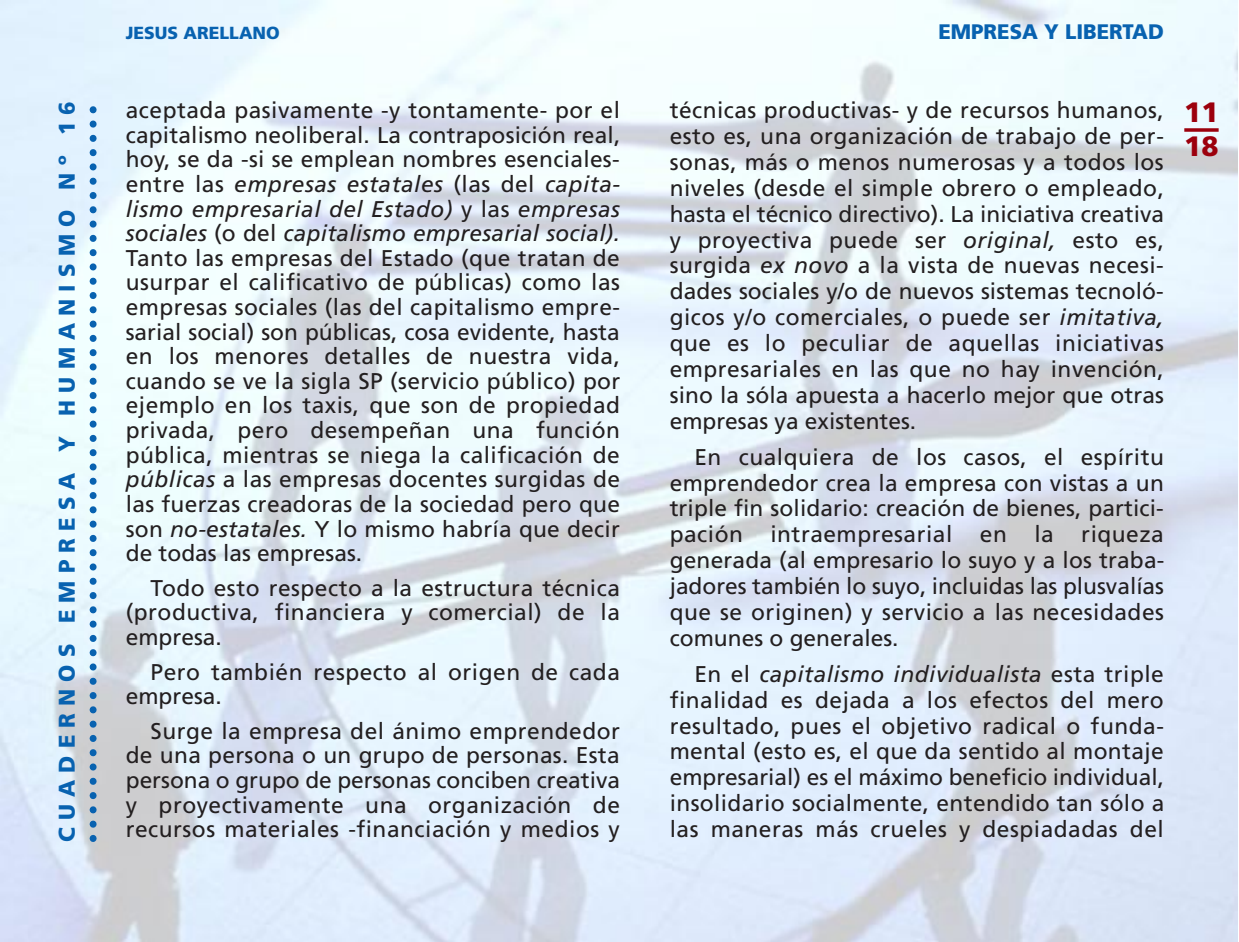
<style>
.page{position:relative;width:1239px;height:942px;background:#fff}
.page>*{position:absolute;margin:0;border:0;box-sizing:border-box;transform-origin:0 0}
.t1{font:900 28px/33.6px "Frutiger";color:#9c000d}
.t2{font:22.75px/24.7px "Frutiger";letter-spacing:.02em;color:#231f20;text-align:justify}
.t3{font:900 22.75px "Frutiger";letter-spacing:.325em;color:#0862b0}
.t4{font:900 21px "Frutiger";color:#0862b0}
.t5{font:900 17.5px "Frutiger";color:#0862b0}
.s1{font-style:italic}
</style>
<div class="page">
<img style="left:1px;top:0;width:1236px;height:942px">
<svg style="left:1184px;top:128px;width:35px;height:4px"></svg>
<svg style="left:90px;top:101px;width:7px;height:737px;background:#92bbda"></svg>
<p class="t3" style="left:58px;top:842px;width:742px;rotate:-90deg">CUADERNOS EMPRESA Y HUMANISMO Nº 16</p>
<p class="t5" style="left:126px;top:26px;width:156px">JESUS ARELLANO</p>
<p class="t4" style="left:938px;top:23px;width:227px">EMPRESA Y LIBERTAD</p>
<p class="t2" style="left:126px;top:100px;width:496px">aceptada pasivamente -y tontamente- por el capitalismo neoliberal. La contraposición real, hoy, se da -si se emplean nombres esenciales&shy;entre las <span class="s1">empresas estatales</span> (las del <span class="s1">capita&shy;lismo empresarial del Estado)</span> y las <span class="s1">empresas sociales</span> (o del <span class="s1">capitalismo empresarial social).<br></span>Tanto las empresas del Estado (que tratan de usurpar el calificativo de públicas) como las empresas sociales (las del capitalismo empre&shy;sarial social) son públicas, cosa evidente, hasta en los menores detalles de nuestra vida, cuando se ve la sigla SP (servicio público) por ejemplo en los taxis, que son de propiedad privada, pero desempeñan una función pública, mientras se niega la calificación de <span class="s1">públicas</span> a las empresas docentes surgidas de las fuerzas creadoras de la sociedad pero que son <span class="s1">no-estatales.</span> Y lo mismo habría que decir de todas las empresas.</p>
<p class="t2" style="left:126px;top:577px;width:496px;text-indent:25px">Todo esto respecto a la estructura técnica (productiva, financiera y comercial) de la empresa.</p>
<p class="t2" style="left:126px;top:661px;width:496px;text-indent:25px">Pero también respecto al origen de cada empresa.</p>
<p class="t2" style="left:126px;top:720px;width:496px;text-indent:25px">Surge la empresa del ánimo emprendedor de una persona o un grupo de personas. Esta persona o grupo de personas conciben creativa y proyectivamente una organización de recursos materiales -financiación y medios y</p>
<p class="t2" style="left:670px;top:99px;width:496px;line-height:25.9px">técnicas productivas- y de recursos humanos, esto es, una organización de trabajo de per&shy;sonas, más o menos numerosas y a todos los niveles (desde el simple obrero o empleado, hasta el técnico directivo). La iniciativa creativa y proyectiva puede ser <span class="s1">original,</span> esto es, surgida <span class="s1">ex novo</span> a la vista de nuevas necesi&shy;dades sociales y/o de nuevos sistemas tecnoló&shy;gicos y/o comerciales, o puede ser <span class="s1">imitativa, </span>que es lo peculiar de aquellas iniciativas empresariales en las que no hay invención, sino la sóla apuesta a hacerlo mejor que otras empresas ya existentes.</p>
<p class="t2" style="left:670px;top:445px;width:496px;line-height:25.9px;text-indent:25px">En cualquiera de los casos, el espíritu emprendedor crea la empresa con vistas a un triple fin solidario: creación de bienes, partici&shy;pación intraempresarial en la riqueza generada (al empresario lo suyo y a los traba&shy;jadores también lo suyo, incluidas las plusvalías que se originen) y servicio a las necesidades comunes o generales.</p>
<p class="t2" style="left:670px;top:662px;width:496px;line-height:25.9px;text-indent:25px">En el <span class="s1">capitalismo individualista</span> esta triple finalidad es dejada a los efectos del mero resultado, pues el objetivo radical o funda&shy;mental (esto es, el que da sentido al montaje empresarial) es el máximo beneficio individual, insolidario socialmente, entendido tan sólo a las maneras más crueles y despiadadas del</p>
<p class="t1" style="left:1184px;top:98px;width:36px">11<br>18</p>
</div>
